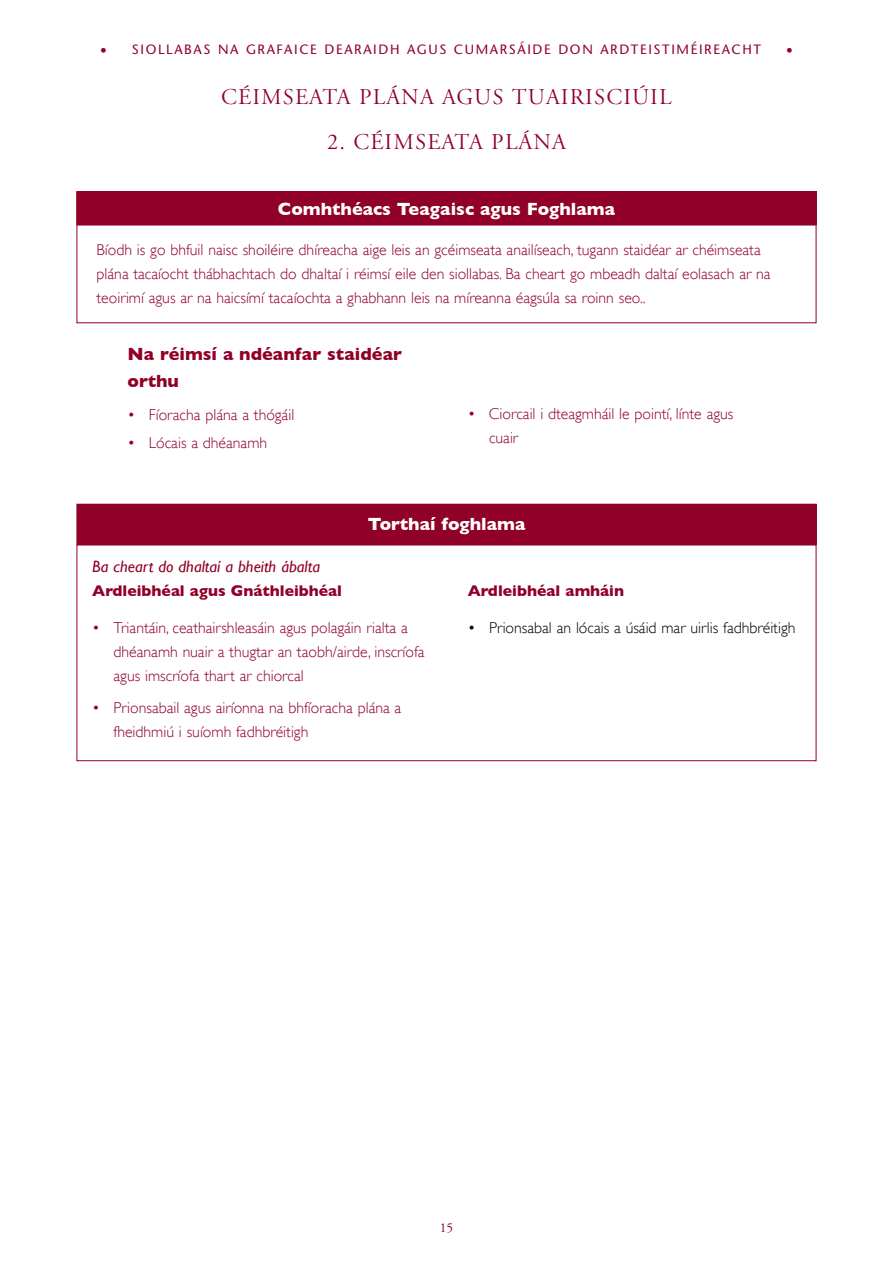
<style>
.page{position:relative;width:893px;height:1263px;background:#fff}
.page>*{position:absolute;margin:0;border:0;box-sizing:border-box;transform-origin:0 0}
.t1{font:22.5px "Adobe Garamond Titling";letter-spacing:.05em;color:#900028}
.t2{font:700 18px "Gill Sans";color:#fff}
.t3{font:700 18px/27px "Gill Sans";color:#900028}
.t4{font:italic 16.5px "Gill Sans";color:#900028}
.t5{font:300 15.75px/24px "Gill Sans";color:#900028}
.t6{font:300 15.75px "Gill Sans";color:#000}
.t7{font:700 15.75px "Gill Sans";color:#900028}
.t8{font:13.5px "Stone Sans";letter-spacing:.12em;color:#900028}
.t9{font:13.5px "Adobe Garamond";color:#900028}
</style>
<div class="page">
<div style="left:77px;top:192px;width:739px;height:33px;background:#900028"></div>
<div style="left:77px;top:191px;width:739px;height:34px;border:1px solid #900028"></div>
<div style="left:77px;top:545px;width:739px;height:216px;border:1px solid #900028"></div>
<div style="left:77px;top:504px;width:739px;height:40px;background:#900028"></div>
<div style="left:77px;top:504px;width:739px;height:41px;border:1px solid #900028"></div>
<p class="t8" style="left:100px;top:41px;width:662px">• SIOLLABAS NA GRAFAICE DEARAIDH AGUS CUMARSÁIDE DON ARDTEISTIMÉIREACHT</p>
<p class="t8" style="left:786px;top:43px;width:8px">•</p>
<h1 class="t1" style="left:221px;top:84px;width:321px">CÉIM SEATA PLÁNA AGUS TUAIRI</h1>
<h1 class="t1" style="left:594px;top:84px;width:68px">SCIÚIL</h1>
<h1 class="t1" style="left:327px;top:129px;width:240px">2. CÉIMSEATA PLÁNA</h1>
<p class="t2" style="left:278px;top:198px;width:338px">Comhthéacs Teagaisc agus Foghlama</p>
<p class="t5" style="left:97px;top:238px;width:675px">Bíodh is go bhfuil naisc shoiléire dhíreacha aige leis an gcéimseata anailíseach, tugann staidéar ar chéimseata plána tacaíocht thábhachtach do dhaltaí i réimsí eile den siollabas. Ba cheart go mbeadh daltaí eolasach ar na teoirimí agus ar na haicsímí tacaíochta a ghabhann leis na míreanna éagsúla sa roinn seo..</p>
<p class="t3" style="left:128px;top:340px;width:276px">Na réimsí a ndéanfar staidéar orthu</p>
<p class="t5" style="left:128px;top:402px;width:168px">• Fíoracha plána a thógáil</p>
<p class="t5" style="left:128px;top:430px;width:141px">• Lócais a dhéanamh</p>
<p class="t5" style="left:489px;top:402px;width:246px;text-indent:-21px">• Ciorcail i dteagmháil le pointí, línte agus cuair</p>
<p class="t2" style="left:368px;top:514px;width:159px">Torthaí foghlama</p>
<p class="t4" style="left:92px;top:557px;width:229px">Ba cheart do dhaltaí a bheith ábalta</p>
<p class="t7" style="left:92px;top:581px;width:251px">Ardleibhéal agus Gnáthleibhéal</p>
<p class="t5" style="left:114px;top:615px;width:312px;text-indent:-21px">• Triantáin, ceathairshleasáin agus polagáin rialta a dhéanamh nuair a thugtar an taobh/airde, inscríofa agus imscríofa thart ar chiorcal</p>
<p class="t5" style="left:114px;top:696px;width:289px;text-indent:-21px">• Prionsabail agus airíonna na bhfíoracha plána a fheidhmiú i suíomh fadhbréitigh</p>
<p class="t7" style="left:468px;top:581px;width:158px">Ardleibhéal amháin</p>
<p class="t6" style="left:468px;top:618px;width:329px">• Prionsabal an lócais a úsáid mar uirlis fadhbréitigh</p>
<p class="t9" style="left:440px;top:1220px;width:15px">15</p>
</div>
